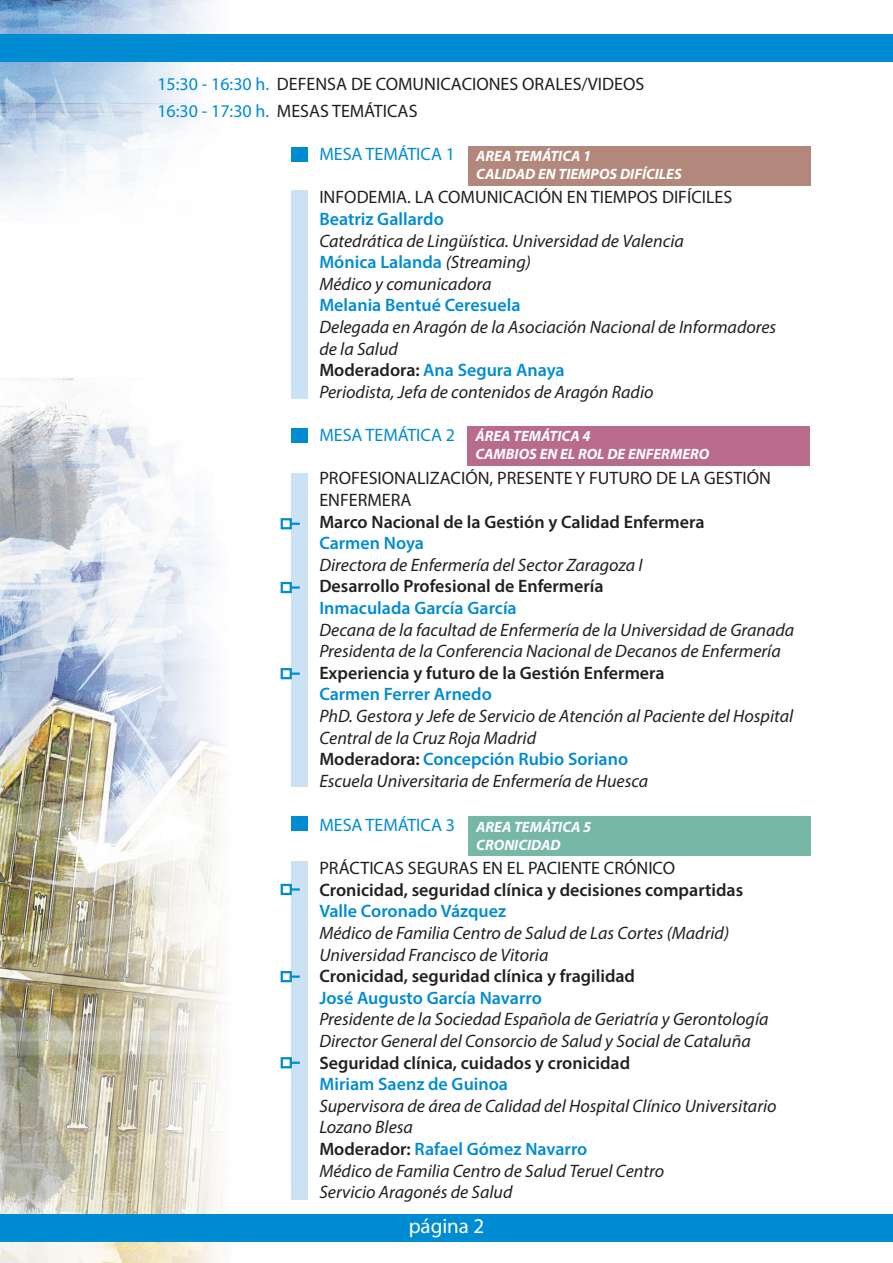
<style>
.page{position:relative;width:893px;height:1263px;background:#fff}
.page>*{position:absolute;margin:0;border:0;box-sizing:border-box;transform-origin:0 0}
.t1{font:21px "Myriad Pro";color:#fff}
.t2{font:italic 18px/21.6px "Myriad Pro";color:#231f20}
.t3{font:600 18px "Myriad Pro";color:#231f20}
.t4{font:18px/27px "Myriad Pro";color:#231f20}
.t5{font:600 18px "Myriad Pro";color:#008cd3}
.t6{font:18px "Myriad Pro";color:#008cd3}
.t7{font:italic 700 15px/18px "Myriad Pro";color:#fff}
.s1{color:#008cd3}
.s2{font-weight:600;font-style:normal;color:#008cd3}
.s3{font-weight:600;font-style:normal}
</style>
<div class="page">
<img style="left:0;top:0;width:223px;height:1263px">
<div style="left:291px;top:190px;width:17px;height:208px;background:#cbe2f5"></div>
<div style="left:469px;top:146px;width:342px;height:39px;background:#b3887c"></div>
<div style="left:291px;top:473px;width:17px;height:314px;background:#cbe2f5"></div>
<div style="left:468px;top:426px;width:342px;height:39px;background:#b86b8b"></div>
<svg style="left:292px;top:523px;width:8px;height:2px"></svg>
<div style="left:281px;top:518px;width:11px;height:11px;border:2px solid #008cd3"></div>
<svg style="left:292px;top:586px;width:8px;height:3px"></svg>
<div style="left:281px;top:582px;width:11px;height:11px;border:2px solid #008cd3"></div>
<svg style="left:292px;top:672px;width:8px;height:3px"></svg>
<div style="left:281px;top:668px;width:11px;height:11px;border:2px solid #008cd3"></div>
<div style="left:291px;top:148px;width:17px;height:14px;background:#008cd3"></div>
<div style="left:291px;top:428px;width:17px;height:14px;background:#008cd3"></div>
<div style="left:469px;top:817px;width:342px;height:39px;background:#76b7a6"></div>
<div style="left:291px;top:861px;width:17px;height:338px;background:#cbe2f5"></div>
<svg style="left:292px;top:888px;width:8px;height:2px"></svg>
<div style="left:281px;top:884px;width:11px;height:11px;border:2px solid #008cd3"></div>
<svg style="left:292px;top:975px;width:8px;height:3px"></svg>
<div style="left:281px;top:971px;width:11px;height:11px;border:2px solid #008cd3"></div>
<svg style="left:292px;top:1062px;width:8px;height:2px"></svg>
<div style="left:281px;top:1057px;width:11px;height:11px;border:2px solid #008cd3"></div>
<div style="left:291px;top:816px;width:17px;height:14px;background:#008cd3"></div>
<div style="left:0;top:34px;width:893px;height:28px;background:#008cd3"></div>
<div style="left:0;top:1214px;width:893px;height:28px;background:#008cd3"></div>
<p class="t4" style="left:157px;top:70px;width:488px"><span class="s1">15:30 - 16:30 h.</span> DEFENSA DE COMUNICACIONES ORALES/VIDEOS<br><span class="s1">16:30 - 17:30 h.</span> MESAS TEMÁTICAS</p>
<p class="t6" style="left:319px;top:143px;width:137px">MESA TEMÁTICA 1</p>
<p class="t4" style="left:319px;top:184px;width:414px">INFODEMIA. LA COMUNICACIÓN EN TIEMPOS DIFÍCILES</p>
<p class="t5" style="left:319px;top:208px;width:126px">Beatriz Gallardo</p>
<p class="t2" style="left:319px;top:230px;width:366px">Catedrática de Lingüística. Universidad de Valencia<br><span class="s2">Mónica Lalanda</span> (Streaming)<br>Médico y comunicadora</p>
<p class="t5" style="left:319px;top:294px;width:203px">Melania Bentué Ceresuela</p>
<p class="t2" style="left:319px;top:316px;width:458px">Delegada en Aragón de la Asociación Nacional de Informadores de la Salud<br><span class="s3">Moderadora:</span> <span class="s2">Ana Segura Anaya<br></span>Periodista, Jefa de contenidos de Aragón Radio</p>
<p class="t6" style="left:319px;top:424px;width:137px">MESA TEMÁTICA 2</p>
<p class="t4" style="left:319px;top:467px;width:453px;line-height:21.6px">PROFESIONALIZACIÓN, PRESENTE Y FUTURO DE LA GESTIÓN<br>ENFERMERA</p>
<p class="t3" style="left:319px;top:510px;width:387px">Marco Nacional de la Gestión y Calidad Enfermera</p>
<p class="t5" style="left:319px;top:532px;width:106px">Carmen Noya</p>
<p class="t2" style="left:319px;top:554px;width:325px">Directora de Enfermería del Sector Zaragoza I</p>
<p class="t3" style="left:319px;top:575px;width:286px">Desarrollo Profesional de Enfermería</p>
<p class="t5" style="left:319px;top:596px;width:199px">Inmaculada García García</p>
<p class="t2" style="left:319px;top:618px;width:476px">Decana de la facultad de Enfermería de la Universidad de Granada<br>Presidenta de la Conferencia Nacional de Decanos de Enfermería</p>
<p class="t3" style="left:319px;top:661px;width:347px">Experiencia y futuro de la Gestión Enfermera</p>
<p class="t5" style="left:319px;top:683px;width:174px">Carmen Ferrer Arnedo</p>
<p class="t2" style="left:319px;top:705px;width:475px">PhD. Gestora y Jefe de Servicio de Atención al Paciente del Hospital Central de la Cruz Roja Madrid<br><span class="s3">Moderadora:</span> <span class="s2">Concepción Rubio Soriano<br></span>Escuela Universitaria de Enfermería de Huesca</p>
<p class="t7" style="left:476px;top:147px;width:207px">AREA TEMÁTICA 1<br>CALIDAD EN TIEMPOS DIFÍCILES</p>
<p class="t7" style="left:475px;top:426px;width:236px">ÁREA TEMÁTICA 4<br>CAMBIOS EN EL ROL DE ENFERMERO</p>
<p class="t6" style="left:319px;top:814px;width:137px">MESA TEMÁTICA 3</p>
<p class="t4" style="left:319px;top:854px;width:357px">PRÁCTICAS SEGURAS EN EL PACIENTE CRÓNICO</p>
<p class="t3" style="left:319px;top:878px;width:425px">Cronicidad, seguridad clínica y decisiones compartidas</p>
<p class="t5" style="left:319px;top:900px;width:188px">Valle Coronado Vázquez</p>
<p class="t2" style="left:319px;top:922px;width:411px">Médico de Familia Centro de Salud de Las Cortes (Madrid)<br>Universidad Francisco de Vitoria</p>
<p class="t3" style="left:319px;top:965px;width:317px">Cronicidad, seguridad clínica y fragilidad</p>
<p class="t5" style="left:319px;top:986px;width:224px">José Augusto García Navarro</p>
<p class="t2" style="left:319px;top:1008px;width:451px">Presidente de la Sociedad Española de Geriatría y Gerontología<br>Director General del Consorcio de Salud y Social de Cataluña</p>
<p class="t3" style="left:319px;top:1051px;width:312px">Seguridad clínica, cuidados y cronicidad</p>
<p class="t5" style="left:319px;top:1073px;width:190px">Miriam Saenz de Guinoa</p>
<p class="t2" style="left:319px;top:1095px;width:459px">Supervisora de área de Calidad del Hospital Clínico Universitario Lozano Blesa<br><span class="s3">Moderador:</span> <span class="s2">Rafael Gómez Navarro<br></span>Médico de Familia Centro de Salud Teruel Centro<br>Servicio Aragonés de Salud</p>
<p class="t7" style="left:476px;top:817px;width:117px">AREA TEMÁTICA 5<br>CRONICIDAD</p>
<p class="t1" style="left:409px;top:1213px;width:77px">página 2</p>
</div>
